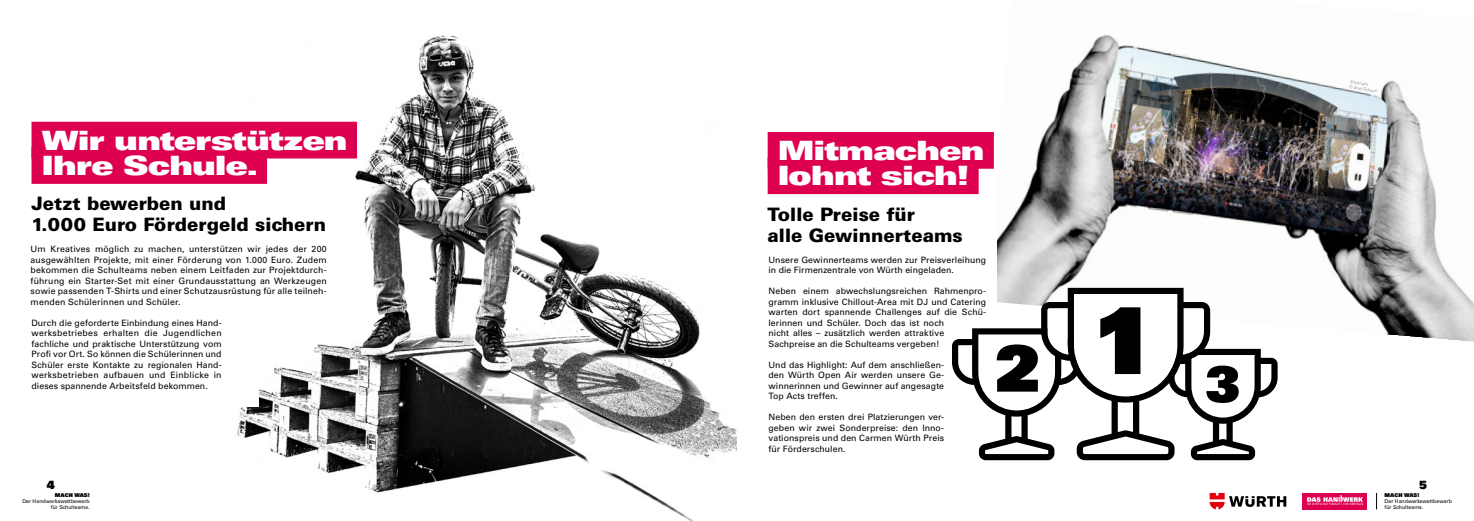
<style>
.page{position:relative;width:1474px;height:521px;background:#fff}
.page>*{position:absolute;margin:0;border:0;box-sizing:border-box;transform-origin:0 0}
.t1{font:26.6px/25.4px "Univers LT Std X Black Ex";letter-spacing:-.045em;color:#fff}
.t2{font:900 18.46px/21px "Univers LT Std";color:#000}
.t3{font:11.38px "Univers LT Std X Black";color:#000}
.t4{font:8.75px/10.5px "Univers LT Std";letter-spacing:.01em;color:#000;text-align:justify}
.t5{font:5.25px/6.3px "Univers LT Std";color:#000}
.t6{font:5.25px "Univers LT Std X Black";color:#000}
.t7{font:condensed 4.38px/5.2px "Univers LT Std";color:#9c9d9d}
</style>
<div class="page">
<img style="left:218px;top:35px;width:519px;height:486px">
<img style="left:993px;top:35px;width:480px;height:307px">
<div style="left:730px;top:204px;width:266px;height:224px;background:#fff"></div>
<div style="left:0;top:210px;width:259px;height:197px;background:#fff"></div>
<div style="left:32px;top:122px;width:325px;height:36px;background:#de0050"></div>
<div style="left:32px;top:147px;width:235px;height:37px;background:#de0050"></div>
<svg style="left:1376px;top:493px;width:1px;height:16px"></svg>
<svg style="left:1209px;top:493px;width:77px;height:16px"></svg>
<div style="left:1302px;top:493px;width:65px;height:16px;background:#de0050"></div>
<svg style="left:1307px;top:495px;width:56px;height:10px"></svg>
<svg style="left:952px;top:288px;width:325px;height:172px"></svg>
<div style="left:767px;top:132px;width:226px;height:37px;background:#de0050"></div>
<div style="left:767px;top:157px;width:211px;height:37px;background:#de0050"></div>
<h1 class="t1" style="left:42px;top:127px;width:308px">Wir unterstützen<br>Ihre Schule.</h1>
<h2 class="t2" style="left:32px;top:193px;width:296px">Jetzt bewerben und<br>1.000 Euro Fördergeld sichern</h2>
<h1 class="t1" style="left:777px;top:138px;width:208px">Mitmachen lohnt sich!</h1>
<h2 class="t2" style="left:767px;top:203px;width:197px">Tolle Preise für<br>alle Gewinnerteams</h2>
<p class="t4" style="left:31px;top:244px;width:297px">Um Kreatives möglich zu machen, unterstützen wir jedes der 200 ausgewählten Projekte, mit einer Förderung von 1.000 Euro. Zudem bekommen die Schulteams neben einem Leitfaden zur Projektdurch&shy;führung ein Starter-Set mit einer Grundausstattung an Werkzeugen sowie passenden T-Shirts und einer Schutzausrüstung für alle teilneh&shy;menden Schülerinnen und Schüler.</p>
<p class="t4" style="left:768px;top:254px;width:219px">Unsere Gewinnerteams werden zur Preisverleihung in die Firmenzentrale von Würth eingeladen.</p>
<p class="t4" style="left:768px;top:286px;width:219px">Neben einem abwechslungsreichen Rahmenpro&shy;gramm inklusive Chillout-Area mit DJ und Catering warten dort spannende Challenges auf die Schü-</p>
<p class="t4" style="left:32px;top:317px;width:192px">Durch die geforderte Einbindung eines Hand&shy;werksbetriebes erhalten die Jugendlichen fachliche und praktische Unterstützung vom Profi vor Ort. So können die Schülerinnen und Schüler erste Kontakte zu regionalen Hand&shy;werksbetrieben aufbauen und Einblicke in dieses spannende Arbeitsfeld bekommen.</p>
<p class="t4" style="left:768px;top:317px;width:177px">lerinnen und Schüler. Doch das ist noch nicht alles – zusätzlich werden attraktive Sachpreise an die Schulteams vergeben!</p>
<p class="t4" style="left:768px;top:359px;width:177px">Und das Highlight: Auf dem anschließen&shy;den Würth Open Air werden unsere Ge&shy;winnerinnen und Gewinner auf angesagte Top Acts treffen.</p>
<p class="t4" style="left:768px;top:412px;width:177px">Neben den ersten drei Platzierungen ver&shy;geben wir zwei Sonderpreise: den Inno&shy;vationspreis und den Carmen Würth Preis für Förderschulen.</p>
<p class="t7" style="left:1350px;top:79px;width:29px;rotate:10deg">Copyright<br>© Andi Schmid</p>
<h3 class="t3" style="left:47px;top:478px;width:10px">4</h3>
<h3 class="t3" style="left:1418px;top:478px;width:10px">5</h3>
<p class="t6" style="left:1384px;top:491px;width:36px">MACH WAS!</p>
<p class="t5" style="left:1384px;top:498px;width:69px">Der Handwerkswettbewerb für Schulteams.</p>
<p class="t6" style="left:55px;top:491px;width:36px">MACH WAS!</p>
<p class="t5" style="left:22px;top:498px;width:69px;text-align:right">Der Handwerkswettbewerb für Schulteams.</p>
</div>
